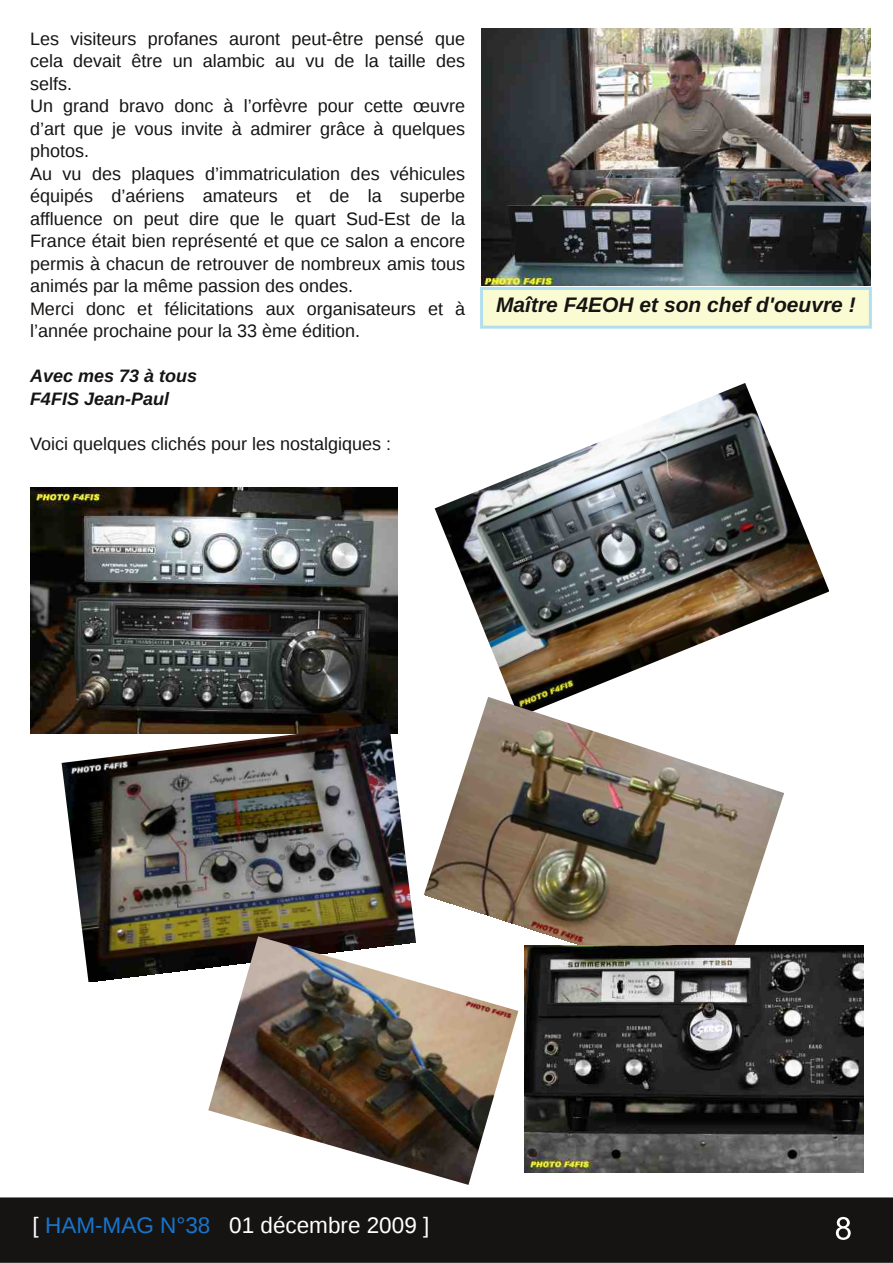
<style>
.page{position:relative;width:893px;height:1263px;background:#fff}
.page>*{position:absolute;margin:0;border:0;box-sizing:border-box;transform-origin:0 0}
.t1{font:22.5px "Liberation Sans";color:#fff}
.t2{font:italic 700 21px "Liberation Sans";color:#161413}
.t3{font:18px/22.5px "Liberation Sans";color:#161413}
.t4{font:italic 700 18px/22.5px "Liberation Sans";color:#161413}
.s1{color:#1775cd}
</style>
<div class="page">
<div style="left:0;top:1198px;width:892px;height:64px;background:#161413"></div>
<div style="left:0;top:1197px;width:893px;height:66px;border:2px solid #161413"></div>
<svg style="left:836px;top:1217px;width:15px;height:23px"></svg>
<img style="left:482px;top:28px;width:388px;height:258px">
<div style="left:482px;top:288px;width:388px;height:39px;background:#fafad3"></div>
<div style="left:480px;top:287px;width:392px;height:42px;border:3px solid #b2dfee"></div>
<img style="left:30px;top:488px;width:368px;height:245px">
<img style="left:435px;top:383px;width:394px;height:314px">
<img style="left:62px;top:723px;width:354px;height:259px">
<img style="left:424px;top:697px;width:360px;height:294px">
<img style="left:525px;top:945px;width:339px;height:227px">
<img style="left:208px;top:936px;width:310px;height:249px">
<p class="t3" style="left:30px;top:27px;width:437px">Les visiteurs profanes auront peut-être pensé que cela devait être un alambic au vu de la taille des selfs.<br>Un grand bravo donc à l’orfèvre pour cette œuvre d’art que je vous invite à admirer grâce à quelques photos.<br>Au vu des plaques d’immatriculation des véhicules équipés d’aériens amateurs et de la superbe affluence on peut dire que le quart Sud-Est de la France était bien représenté et que ce salon a encore permis à chacun de retrouver de nombreux amis tous animés par la même passion des ondes.<br>Merci donc et félicitations aux organisateurs et à l’année prochaine pour la 33 ème édition.</p>
<p class="t4" style="left:30px;top:365px;width:169px">Avec mes 73 à tous<br>F4FIS Jean-Paul</p>
<p class="t3" style="left:30px;top:432px;width:363px">Voici quelques clichés pour les nostalgiques :</p>
<p class="t2" style="left:496px;top:292px;width:361px">Maître F4EOH et son chef d'oeuvre !</p>
<p class="t1" style="left:33px;top:1212px;width:398px">[ <span class="s1">HAM-MAG N°38</span> 01 décembre 2009 ]</p>
</div>
